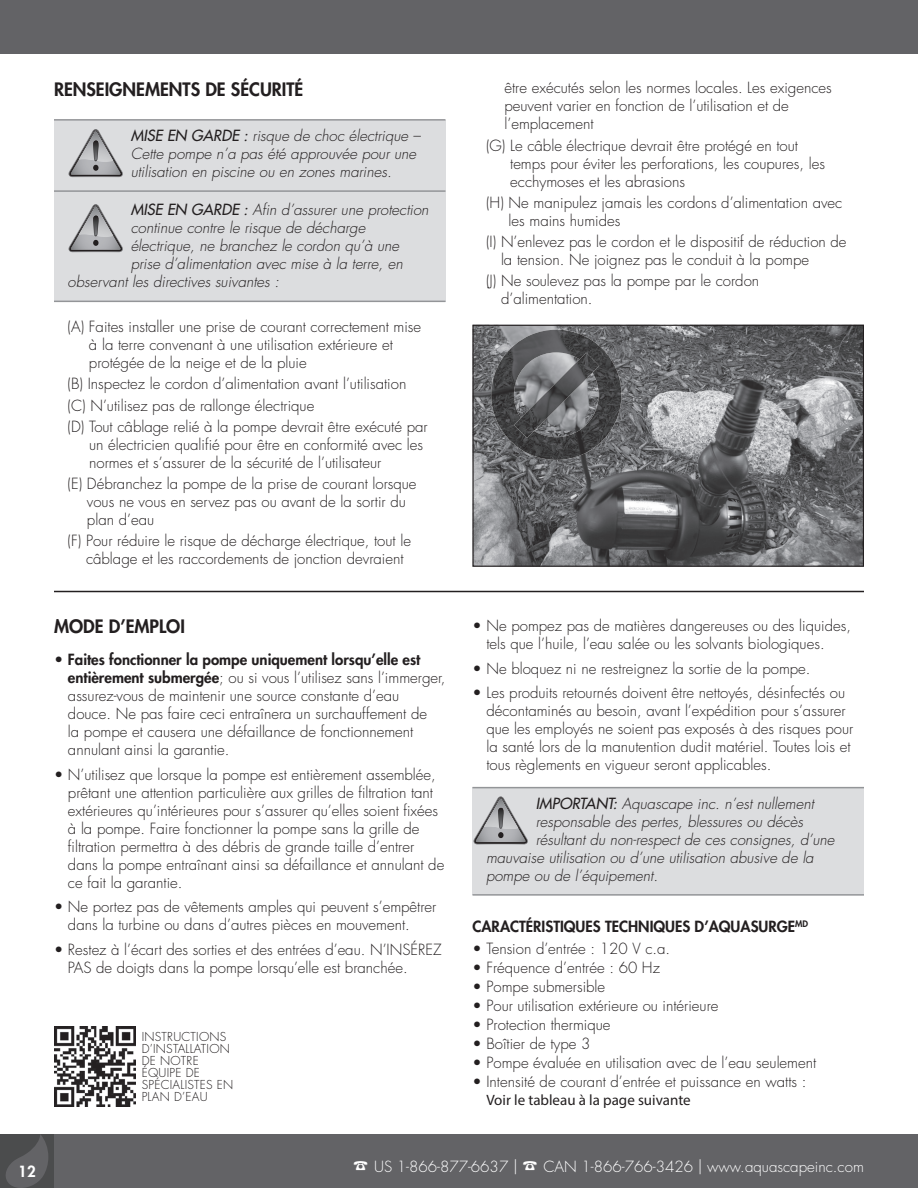
<style>
.page{position:relative;width:918px;height:1188px;background:#fff}
.page>*{position:absolute;margin:0;border:0;box-sizing:border-box;transform-origin:0 0}
.t1{font:800 18px "Futura Std";color:#231f20}
.t2{font:300 15px/18px "Futura Std";color:#231f20}
.t3{font:italic 300 15px/18px "Futura Std";color:#231f20}
.t4{font:300 15px "Futura Std";color:#fff}
.t5{font:800 15px "Futura Std";color:#231f20}
.t6{font:15px "Myriad Pro";color:#231f20}
.t7{font:800 15px "Futura Std";color:#fff}
.t8{font:300 12px/12px "Futura Std";letter-spacing:.02em;color:#231f20}
.s1{font-weight:500}
.s2{font-weight:800}
</style>
<div class="page">
<div style="left:0;top:1134px;width:918px;height:54px;background:#636366"></div>
<div style="left:0;top:0;width:918px;height:54px;background:#636366"></div>
<div style="left:0;top:1134px;width:54px;height:54px;background:#4b4c4d"></div>
<svg style="left:6px;top:1135px;width:42px;height:53px"></svg>
<div style="left:54px;top:120px;width:392px;height:181px;background:#dcdddf"></div>
<div style="left:472px;top:788px;width:392px;height:107px;background:#dcdddf"></div>
<hr style="left:54px;top:591px;width:810px;height:1px;background:#231f20">
<svg style="left:69px;top:129px;width:54px;height:48px"></svg>
<img style="left:94px;top:141px;width:4px;height:20px">
<svg style="left:69px;top:204px;width:54px;height:48px"></svg>
<img style="left:94px;top:216px;width:4px;height:20px">
<svg style="left:474px;top:796px;width:54px;height:48px"></svg>
<img style="left:499px;top:808px;width:4px;height:20px">
<img style="left:474px;top:327px;width:388px;height:238px">
<div style="left:472px;top:325px;width:392px;height:242px;border:1px solid #231f20"></div>
<img style="left:491px;top:330px;width:130px;height:130px">
<img style="left:514px;top:353px;width:85px;height:85px">
<img style="left:54px;top:1026px;width:81px;height:81px">
<hr style="left:54px;top:119px;width:392px;height:2px;background:#939598">
<hr style="left:54px;top:190px;width:392px;height:2px;background:#939598">
<hr style="left:54px;top:301px;width:392px;height:1px;background:#939598">
<hr style="left:472px;top:787px;width:392px;height:1px;background:#939598">
<hr style="left:472px;top:894px;width:392px;height:2px;background:#939598">
<p class="t1" style="left:54px;top:78px;width:251px">RENSEIGNEMENTS DE SÉCURITÉ</p>
<p class="t3" style="left:131px;top:127px;width:291px"><span class="s1">MISE EN GARDE :</span> risque de choc électrique –<br>Cette pompe n’a pas été approuvée pour une utilisation en piscine ou en zones marines.</p>
<p class="t3" style="left:131px;top:201px;width:299px"><span class="s1">MISE EN GARDE :</span> Afin d’assurer une protection</p>
<p class="t3" style="left:131px;top:219px;width:236px">continue contre le risque de décharge</p>
<p class="t3" style="left:131px;top:237px;width:270px">électrique, ne branchez le cordon qu’à une</p>
<p class="t3" style="left:131px;top:255px;width:274px">prise d’alimentation avec mise à la terre, en</p>
<p class="t3" style="left:68px;top:273px;width:213px">observant les directives suivantes :</p>
<p class="t2" style="left:89px;top:318px;width:334px;text-indent:-21px">(A) Faites installer une prise de courant correctement mise à la terre convenant à une utilisation extérieure et protégée de la neige et de la pluie</p>
<p class="t2" style="left:68px;top:374px;width:362px;line-height:21.3px">(B) Inspectez le cordon d’alimentation avant l’utilisation (C) N’utilisez pas de rallonge électrique<br>(D) Tout câblage relié à la pompe devrait être exécuté par</p>
<p class="t2" style="left:89px;top:436px;width:336px">un électricien qualifié pour être en conformité avec les normes et s’assurer de la sécurité de l’utilisateur</p>
<p class="t2" style="left:87px;top:475px;width:331px;text-indent:-19px">(E) Débranchez la pompe de la prise de courant lorsque vous ne vous en servez pas ou avant de la sortir du plan d’eau</p>
<p class="t2" style="left:86px;top:532px;width:326px;text-indent:-19px">(F) Pour réduire le risque de décharge électrique, tout le câblage et les raccordements de jonction devraient</p>
<p class="t1" style="left:54px;top:615px;width:132px">MODE D’EMPLOI</p>
<p class="t2" style="left:68px;top:651px;width:379px;text-indent:-14px">• <span class="s2">Faites fonctionner la pompe uniquement lorsqu’elle est entièrement submergée</span>; ou si vous l’utilisez sans l’immerger, assurez-vous de maintenir une source constante d’eau douce. Ne pas faire ceci entraînera un surchauffement de<br>la pompe et causera une défaillance de fonctionnement annulant ainsi la garantie.</p>
<p class="t2" style="left:68px;top:766px;width:378px;text-indent:-14px">• N’utilisez que lorsque la pompe est entièrement assemblée, prêtant une attention particulière aux grilles de filtration tant extérieures qu’intérieures pour s’assurer qu’elles soient fixées à la pompe. Faire fonctionner la pompe sans la grille de filtration permettra à des débris de grande taille d’entrer dans la pompe entraînant ainsi sa défaillance et annulant de ce fait la garantie.</p>
<p class="t2" style="left:68px;top:898px;width:370px;text-indent:-14px">• Ne portez pas de vêtements amples qui peuvent s’empêtrer dans la turbine ou dans d’autres pièces en mouvement.</p>
<p class="t2" style="left:68px;top:941px;width:375px;text-indent:-14px">• Restez à l’écart des sorties et des entrées d’eau. N’INSÉREZ<br>PAS de doigts dans la pompe lorsqu’elle est branchée.</p>
<p class="t8" style="left:142px;top:1031px;width:93px">INSTRUCTIONS<br>D’INSTALLATION<br>DE NOTRE<br>ÉQUIPE DE<br>SPÉCIALISTES EN<br>PLAN D’EAU</p>
<p class="t2" style="left:505px;top:79px;width:329px">être exécutés selon les normes locales. Les exigences peuvent varier en fonction de l’utilisation et de l’emplacement</p>
<p class="t2" style="left:510px;top:137px;width:316px;text-indent:-24px">(G) Le câble électrique devrait être protégé en tout temps pour éviter les perforations, les coupures, les ecchymoses et les abrasions</p>
<p class="t2" style="left:509px;top:194px;width:335px;text-indent:-23px">(H) Ne manipulez jamais les cordons d’alimentation avec les mains humides</p>
<p class="t2" style="left:501px;top:233px;width:347px;text-indent:-15px">(I) N’enlevez pas le cordon et le dispositif de réduction de la tension. Ne joignez pas le conduit à la pompe</p>
<p class="t2" style="left:501px;top:272px;width:260px;text-indent:-15px">(J) Ne soulevez pas la pompe par le cordon d’alimentation.</p>
<p class="t2" style="left:486px;top:617px;width:366px;text-indent:-14px">• Ne pompez pas de matières dangereuses ou des liquides, tels que l’huile, l’eau salée ou les solvants biologiques.</p>
<p class="t2" style="left:472px;top:660px;width:340px">• Ne bloquez ni ne restreignez la sortie de la pompe.</p>
<p class="t2" style="left:486px;top:684px;width:368px;text-indent:-14px">• Les produits retournés doivent être nettoyés, désinfectés ou décontaminés au besoin, avant l’expédition pour s’assurer que les employés ne soient pas exposés à des risques pour la santé lors de la manutention dudit matériel. Toutes lois et tous règlements en vigueur seront applicables.</p>
<p class="t3" style="left:536px;top:795px;width:280px"><span class="s1">IMPORTANT:</span> Aquascape inc. n’est nullement</p>
<p class="t3" style="left:536px;top:813px;width:269px">responsable des pertes, blessures ou décès</p>
<p class="t3" style="left:536px;top:831px;width:300px">résultant du non-respect de ces consignes, d’une</p>
<p class="t3" style="left:486px;top:849px;width:329px">mauvaise utilisation ou d’une utilisation abusive de la</p>
<p class="t3" style="left:486px;top:867px;width:174px">pompe ou de l’équipement.</p>
<p class="t5" style="left:472px;top:917px;width:337px">CARACTÉRISTIQUES TECHNIQUES D’AQUASURGE<sup>MD</sup></p>
<p class="t2" style="left:472px;top:940px;width:199px">• Tension d’entrée : 120 V c.a.</p>
<p class="t2" style="left:472px;top:959px;width:189px">• Fréquence d’entrée : 60 Hz</p>
<p class="t2" style="left:472px;top:978px;width:134px">• Pompe submersible</p>
<p class="t2" style="left:472px;top:997px;width:248px">• Pour utilisation extérieure ou intérieure</p>
<p class="t2" style="left:472px;top:1016px;width:140px">• Protection thermique</p>
<p class="t2" style="left:472px;top:1035px;width:119px">• Boîtier de type 3</p>
<p class="t2" style="left:472px;top:1054px;width:345px">• Pompe évaluée en utilisation avec de l’eau seulement</p>
<p class="t2" style="left:472px;top:1073px;width:335px">• Intensité de courant d’entrée et puissance en watts :</p>
<p class="t6" style="left:486px;top:1091px;width:206px">Voir le tableau à la page suivante</p>
<p class="t7" style="left:18px;top:1162px;width:19px">12</p>
<p class="t4" style="left:353px;top:1157px;width:512px">☎ US 1-866-877-6637 | ☎ CAN 1-866-766-3426 | www.aquascapeinc.com</p>
</div>
